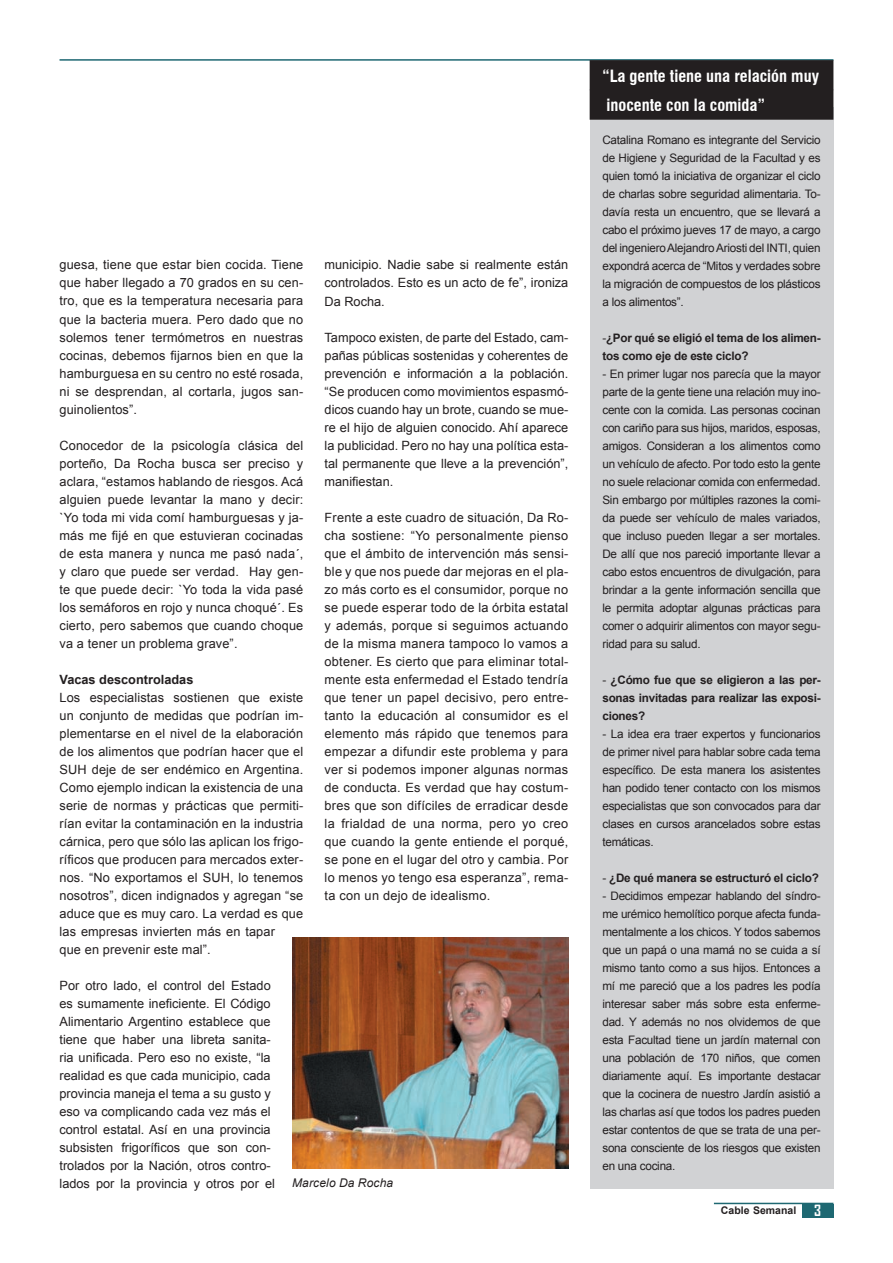
<style>
.page{position:relative;width:893px;height:1263px;background:#fff}
.page>*{position:absolute;margin:0;border:0;box-sizing:border-box;transform-origin:0 0}
.t1{font:700 condensed 16.5px/29.5px "Swiss 721 BT";color:#fff}
.t2{font:12.75px/18px "Arial";letter-spacing:.01em;color:#231f20;text-align:justify}
.t3{font:700 12.75px "Arial";color:#231f20}
.t4{font:italic 12px "Arial";letter-spacing:.015em;color:#231f20}
.t5{font:11.7px/18px "Arial";letter-spacing:-.02em;color:#231f20;text-align:justify}
.t6{font:700 11.7px/18px "Arial";letter-spacing:-.02em;color:#231f20}
.t7{font:700 10.5px "Arial";color:#231f20}
.s1{font-weight:400}
.s2{font-family:"Agency FB";font-size:15px;color:#fff}
</style>
<div class="page">
<div style="left:802px;top:1204px;width:31px;height:13px;background:#1e6872"></div>
<hr style="left:714px;top:1203px;width:119px;height:1px;background:#1e6872">
<hr style="left:60px;top:59px;width:773px;height:2px;background:#1e6872">
<div style="left:590px;top:107px;width:243px;height:1081px;background:#d1d2d4"></div>
<div style="left:590px;top:60px;width:243px;height:30px;background:#231f20"></div>
<div style="left:590px;top:90px;width:243px;height:30px;background:#231f20"></div>
<img style="left:292px;top:938px;width:276px;height:230px">
<p class="t2" style="left:325px;top:256px;width:245px">municipio. Nadie sabe si realmente están controlados. Esto es un acto de fe”, ironiza Da Rocha.</p>
<p class="t2" style="left:325px;top:328px;width:245px">Tampoco existen, de parte del Estado, cam&shy;pañas públicas sostenidas y coherentes de prevención e información a la población. “Se producen como movimientos espasmó&shy;dicos cuando hay un brote, cuando se mue&shy;re el hijo de alguien conocido. Ahí aparece la publicidad. Pero no hay una política esta&shy;tal permanente que lleve a la prevención”, manifiestan.</p>
<p class="t2" style="left:325px;top:508px;width:245px">Frente a este cuadro de situación, Da Ro&shy;cha sostiene: “Yo personalmente pienso que el ámbito de intervención más sensi&shy;ble y que nos puede dar mejoras en el pla&shy;zo más corto es el consumidor, porque no se puede esperar todo de la órbita estatal y además, porque si seguimos actuando de la misma manera tampoco lo vamos a obtener. Es cierto que para eliminar total&shy;mente esta enfermedad el Estado tendría que tener un papel decisivo, pero entre&shy;tanto la educación al consumidor es el elemento más rápido que tenemos para empezar a difundir este problema y para ver si podemos imponer algunas normas de conducta. Es verdad que hay costum&shy;bres que son difíciles de erradicar desde la frialdad de una norma, pero yo creo que cuando la gente entiende el porqué, se pone en el lugar del otro y cambia. Por lo menos yo tengo esa esperanza”, rema&shy;ta con un dejo de idealismo.</p>
<p class="t2" style="left:60px;top:256px;width:245px">guesa, tiene que estar bien cocida. Tiene que haber llegado a 70 grados en su cen&shy;tro, que es la temperatura necesaria para que la bacteria muera. Pero dado que no solemos tener termómetros en nuestras cocinas, debemos fijarnos bien en que la hamburguesa en su centro no esté rosada, ni se desprendan, al cortarla, jugos san&shy;guinolientos”.</p>
<p class="t2" style="left:60px;top:436px;width:245px">Conocedor de la psicología clásica del porteño, Da Rocha busca ser preciso y aclara, “estamos hablando de riesgos. Acá alguien puede levantar la mano y decir: `Yo toda mi vida comí hamburguesas y ja&shy;más me fijé en que estuvieran cocinadas de esta manera y nunca me pasó nada´, y claro que puede ser verdad. Hay gen&shy;te que puede decir: `Yo toda la vida pasé los semáforos en rojo y nunca choqué´. Es cierto, pero sabemos que cuando choque va a tener un problema grave”.</p>
<p class="t3" style="left:60px;top:671px;width:135px">Vacas descontroladas</p>
<p class="t2" style="left:60px;top:688px;width:245px;text-align:left">Los especialistas sostienen que existe un conjunto de medidas que podrían im&shy;plementarse en el nivel de la elaboración de los alimentos que podrían hacer que el SUH deje de ser endémico en Argentina.<br>Como ejemplo indican la existencia de una serie de normas y prácticas que permiti&shy;rían evitar la contaminación en la industria cárnica, pero que sólo las aplican los frigo&shy;ríficos que producen para mercados exter&shy;nos. “No exportamos el SUH, lo tenemos nosotros”, dicen indignados y agregan “se aduce que es muy caro. La verdad es que las empresas invierten más en tapar<br>que en prevenir este mal”.</p>
<p class="t2" style="left:60px;top:976px;width:217px;text-align:left">Por otro lado, el control del Estado es sumamente ineficiente. El Código Alimentario Argentino establece que tiene que haber una libreta sanita&shy;ria unificada. Pero eso no existe, “la realidad es que cada municipio, cada provincia maneja el tema a su gusto y eso va complicando cada vez más el control estatal. Así en una provincia subsisten frigoríficos que son con&shy;trolados por la Nación, otros contro&shy;lados por la provincia y otros por el</p>
<p class="t4" style="left:292px;top:1175px;width:103px">Marcelo Da Rocha</p>
<p class="t1" style="left:602px;top:61px;width:218px">“La gente tiene una relación muy inocente con la comida”</p>
<p class="t5" style="left:602px;top:131px;width:220px">Catalina Romano es integrante del Servicio de Higiene y Seguridad de la Facultad y es quien tomó la iniciativa de organizar el ciclo de charlas sobre seguridad alimentaria. To&shy;davía resta un encuentro, que se llevará a cabo el próximo jueves 17 de mayo, a cargo del ingeniero Alejandro Ariosti del INTI, quien expondrá acerca de “Mitos y verdades sobre la migración de compuestos de los plásticos a los alimentos”.</p>
<p class="t6" style="left:602px;top:329px;width:220px"><span class="s1">-</span>¿Por qué se eligió el tema de los alimen&shy;tos como eje de este ciclo?</p>
<p class="t5" style="left:602px;top:365px;width:220px">- En primer lugar nos parecía que la mayor parte de la gente tiene una relación muy ino&shy;cente con la comida. Las personas cocinan con cariño para sus hijos, maridos, esposas, amigos. Consideran a los alimentos como un vehículo de afecto. Por todo esto la gente no suele relacionar comida con enfermedad.<br>Sin embargo por múltiples razones la comi&shy;da puede ser vehículo de males variados, que incluso pueden llegar a ser mortales.<br>De allí que nos pareció importante llevar a cabo estos encuentros de divulgación, para brindar a la gente información sencilla que le permita adoptar algunas prácticas para comer o adquirir alimentos con mayor segu&shy;ridad para su salud.</p>
<p class="t6" style="left:602px;top:671px;width:220px;text-align:justify"><span class="s1">-</span> ¿Cómo fue que se eligieron a las per&shy;sonas invitadas para realizar las exposi&shy;ciones?</p>
<p class="t5" style="left:602px;top:725px;width:220px">- La idea era traer expertos y funcionarios de primer nivel para hablar sobre cada tema específico. De esta manera los asistentes han podido tener contacto con los mismos especialistas que son convocados para dar clases en cursos arancelados sobre estas temáticas.</p>
<p class="t6" style="left:602px;top:869px;width:218px"><span class="s1">-</span> ¿De qué manera se estructuró el ciclo?</p>
<p class="t5" style="left:602px;top:887px;width:220px">- Decidimos empezar hablando del síndro&shy;me urémico hemolítico porque afecta funda&shy;mentalmente a los chicos. Y todos sabemos que un papá o una mamá no se cuida a sí mismo tanto como a sus hijos. Entonces a mí me pareció que a los padres les podía interesar saber más sobre esta enferme&shy;dad. Y además no nos olvidemos de que esta Facultad tiene un jardín maternal con una población de 170 niños, que comen diariamente aquí. Es importante destacar que la cocinera de nuestro Jardín asistió a las charlas así que todos los padres pueden estar contentos de que se trata de una per&shy;sona consciente de los riesgos que existen en una cocina.</p>
<p class="t7" style="left:721px;top:1204px;width:102px">Cable Semanal <span class="s2">3</span></p>
</div>
